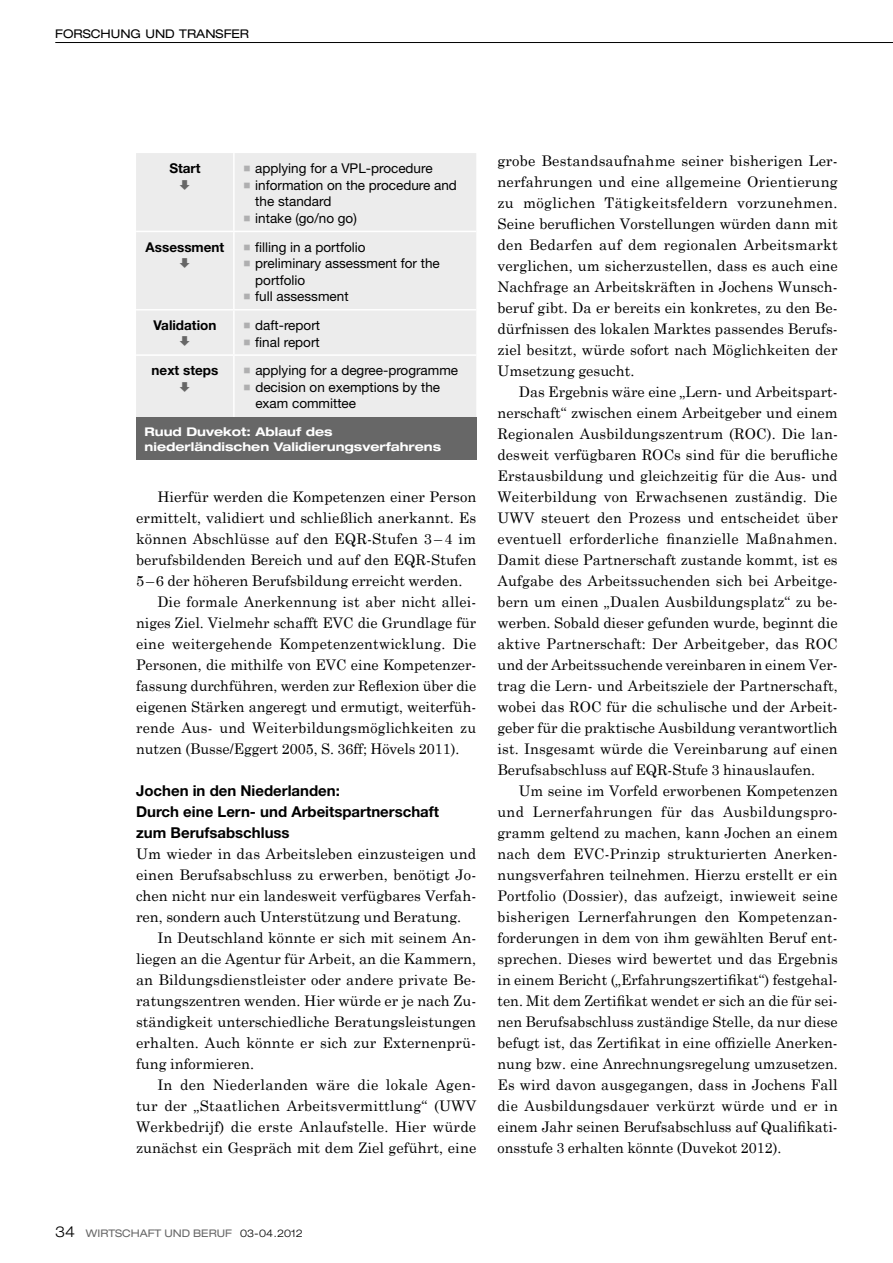
<style>
.page{position:relative;width:893px;height:1263px;background:#fff}
.page>*{position:absolute;margin:0;border:0;box-sizing:border-box;transform-origin:0 0}
.t1{font:700 15px/21px "Helvetica Neue";color:#000}
.t2{font:14.7px/21px "Century Schoolbook";color:#000;text-align:justify}
.t3{font:14.7px "Century Schoolbook";letter-spacing:.02em;color:#000}
.t4{font:13.5px/16.5px "Helvetica Neue";color:#000}
.t5{font:700 13.5px "Helvetica Neue";color:#000}
.t6{font:700 expanded 12px/15px "Helvetica Neue";color:#fff}
.t7{font:expanded 12px "Helvetica Neue";color:#000}
.t8{font:expanded 10.5px "Helvetica Neue";color:#676767}
.s1{font-weight:300;font-size:15px;color:#000}
.s2{font-weight:300;color:#000}
</style>
<div class="page">
<hr style="left:55px;top:42px;width:838px;height:1px;background:#000">
<div style="left:136px;top:153px;width:340px;height:264px;background:#ececec"></div>
<div style="left:136px;top:417px;width:340px;height:42px;background:#676767"></div>
<hr style="left:233px;top:153px;width:2px;height:78px;background:#fff">
<hr style="left:136px;top:231px;width:98px;height:1px;background:#fff">
<hr style="left:234px;top:231px;width:242px;height:1px;background:#fff">
<hr style="left:233px;top:232px;width:2px;height:77px;background:#fff">
<hr style="left:136px;top:309px;width:98px;height:1px;background:#fff">
<hr style="left:234px;top:309px;width:242px;height:1px;background:#fff">
<hr style="left:233px;top:310px;width:2px;height:44px;background:#fff">
<hr style="left:136px;top:354px;width:98px;height:2px;background:#fff">
<hr style="left:234px;top:354px;width:242px;height:2px;background:#fff">
<hr style="left:233px;top:356px;width:2px;height:61px;background:#fff">
<svg style="left:180px;top:180px;width:10px;height:10px"></svg>
<svg style="left:244px;top:166px;width:6px;height:6px"></svg>
<svg style="left:244px;top:182px;width:6px;height:6px"></svg>
<svg style="left:244px;top:215px;width:6px;height:6px"></svg>
<svg style="left:180px;top:258px;width:10px;height:10px"></svg>
<svg style="left:244px;top:244px;width:6px;height:6px"></svg>
<svg style="left:244px;top:261px;width:6px;height:6px"></svg>
<svg style="left:244px;top:294px;width:6px;height:6px"></svg>
<svg style="left:180px;top:336px;width:10px;height:10px"></svg>
<svg style="left:244px;top:323px;width:6px;height:5px"></svg>
<svg style="left:244px;top:339px;width:6px;height:6px"></svg>
<svg style="left:180px;top:382px;width:10px;height:10px"></svg>
<svg style="left:244px;top:368px;width:6px;height:6px"></svg>
<svg style="left:244px;top:384px;width:6px;height:6px"></svg>
<p class="t7" style="left:55px;top:27px;width:195px">FORSCHUNG UND TRANSFER</p>
<p class="t5" style="left:169px;top:160px;width:33px">Start</p>
<p class="t4" style="left:255px;top:160px;width:203px">applying for a VPL-procedure information on the procedure and the standard<br>intake (go/no go)</p>
<p class="t5" style="left:146px;top:238px;width:80px">Assessment</p>
<p class="t4" style="left:255px;top:238px;width:186px">filling in a portfolio<br>preliminary assessment for the portfolio<br>full assessment</p>
<p class="t5" style="left:153px;top:317px;width:64px">Validation</p>
<p class="t4" style="left:255px;top:317px;width:66px">daft-report final report</p>
<p class="t5" style="left:152px;top:362px;width:68px">next steps</p>
<p class="t4" style="left:255px;top:362px;width:204px">applying for a degree-programme decision on exemptions by the exam committee</p>
<p class="t6" style="left:145px;top:424px;width:298px">Ruud Duvekot: Ablauf des niederländischen Validierungsverfahrens</p>
<p class="t2" style="left:157px;top:486px;width:320px">Hierfür werden die Kompetenzen einer Person</p>
<p class="t2" style="left:136px;top:507px;width:342px">ermittelt, validiert und schließlich anerkannt. Es</p>
<p class="t2" style="left:136px;top:528px;width:342px">können Abschlüsse auf den EQR-Stufen 3 – 4 im</p>
<p class="t2" style="left:136px;top:549px;width:342px">berufsbildenden Bereich und auf den EQR-Stufen</p>
<p class="t2" style="left:136px;top:570px;width:328px">5–6 der höheren Berufsbildung erreicht werden.</p>
<p class="t2" style="left:157px;top:591px;width:320px">Die formale Anerkennung ist aber nicht allei-</p>
<p class="t2" style="left:136px;top:612px;width:342px">niges Ziel. Vielmehr schafft EVC die Grundlage für</p>
<p class="t3" style="left:136px;top:634px;width:342px">eine weitergehende Kompetenzentwicklung. Die</p>
<p class="t2" style="left:136px;top:654px;width:342px">Personen, die mithilfe von EVC eine Kompetenzer-</p>
<p class="t2" style="left:136px;top:675px;width:342px">fassung durchführen, werden zur Reflexion über die</p>
<p class="t2" style="left:136px;top:696px;width:342px">eigenen Stärken angeregt und ermutigt, weiterfüh-</p>
<p class="t2" style="left:136px;top:717px;width:342px">rende Aus- und Weiterbildungsmöglichkeiten zu</p>
<p class="t2" style="left:136px;top:738px;width:325px">nutzen (Busse/Eggert 2005, S. 36ff; Hövels 2011).</p>
<p class="t1" style="left:136px;top:780px;width:305px">Jochen in den Niederlanden:<br>Durch eine Lern- und Arbeitspartnerschaft zum Berufsabschluss</p>
<p class="t2" style="left:136px;top:843px;width:342px">Um wieder in das Arbeitsleben einzusteigen und einen Berufsabschluss zu erwerben, benötigt Jo&shy;chen nicht nur ein landesweit verfügbares Verfah&shy;ren, sondern auch Unterstützung und Beratung.</p>
<p class="t2" style="left:136px;top:927px;width:342px;text-indent:21px">In Deutschland könnte er sich mit seinem An&shy;liegen an die Agentur für Arbeit, an die Kammern, an Bildungsdienstleister oder andere private Be&shy;ratungszentren wenden. Hier würde er je nach Zu&shy;ständigkeit unterschiedliche Beratungsleistungen erhalten. Auch könnte er sich zur Externenprü&shy;fung informieren.</p>
<p class="t2" style="left:136px;top:1074px;width:342px;text-indent:21px">In den Niederlanden wäre die lokale Agen&shy;tur der „Staatlichen Arbeitsvermittlung“ (UWV Werkbedrijf) die erste Anlaufstelle. Hier würde zunächst ein Gespräch mit dem Ziel geführt, eine</p>
<p class="t2" style="left:497px;top:150px;width:342px">grobe Bestandsaufnahme seiner bisherigen Ler&shy;nerfahrungen und eine allgemeine Orientierung zu möglichen Tätigkeitsfeldern vorzunehmen.<br>Seine beruflichen Vorstellungen würden dann mit den Bedarfen auf dem regionalen Arbeitsmarkt verglichen, um sicherzustellen, dass es auch eine Nachfrage an Arbeitskräften in Jochens Wunsch&shy;beruf gibt. Da er bereits ein konkretes, zu den Be&shy;dürfnissen des lokalen Marktes passendes Berufs&shy;ziel besitzt, würde sofort nach Möglichkeiten der Umsetzung gesucht.</p>
<p class="t2" style="left:497px;top:381px;width:342px;text-indent:21px">Das Ergebnis wäre eine „Lern- und Arbeitspart&shy;nerschaft“ zwischen einem Arbeitgeber und einem Regionalen Ausbildungszentrum (ROC). Die lan&shy;desweit verfügbaren ROCs sind für die berufliche Erstausbildung und gleichzeitig für die Aus- und Weiterbildung von Erwachsenen zuständig. Die UWV steuert den Prozess und entscheidet über eventuell erforderliche finanzielle Maßnahmen.<br>Damit diese Partnerschaft zustande kommt, ist es Aufgabe des Arbeitssuchenden sich bei Arbeitge&shy;bern um einen „Dualen Ausbildungsplatz“ zu be&shy;werben. Sobald dieser gefunden wurde, beginnt die aktive Partnerschaft: Der Arbeitgeber, das ROC und der Arbeitssuchende vereinbaren in einem Ver&shy;trag die Lern- und Arbeitsziele der Partnerschaft, wobei das ROC für die schulische und der Arbeit&shy;geber für die praktische Ausbildung verantwortlich ist. Insgesamt würde die Vereinbarung auf einen Berufsabschluss auf EQR-Stufe 3 hinauslaufen.</p>
<p class="t2" style="left:497px;top:780px;width:342px;text-indent:21px">Um seine im Vorfeld erworbenen Kompetenzen und Lernerfahrungen für das Ausbildungspro&shy;gramm geltend zu machen, kann Jochen an einem nach dem EVC-Prinzip strukturierten Anerken&shy;nungsverfahren teilnehmen. Hierzu erstellt er ein Portfolio (Dossier), das aufzeigt, inwieweit seine bisherigen Lernerfahrungen den Kompetenzan&shy;forderungen in dem von ihm gewählten Beruf ent&shy;sprechen. Dieses wird bewertet und das Ergebnis in einem Bericht („Erfahrungszertifikat“) festgehal&shy;ten. Mit dem Zertifikat wendet er sich an die für sei&shy;nen Berufsabschluss zuständige Stelle, da nur diese befugt ist, das Zertifikat in eine offizielle Anerken&shy;nung bzw. eine Anrechnungsregelung umzusetzen.<br>Es wird davon ausgegangen, dass in Jochens Fall die Ausbildungsdauer verkürzt würde und er in einem Jahr seinen Berufsabschluss auf Qualifikati&shy;onsstufe 3 erhalten könnte (Duvekot 2012).</p>
<p class="t8" style="left:55px;top:1227px;width:249px"><span class="s1">34</span> WIRTSCHAFT UND BERUF <span class="s2">03-04.2012</span></p>
</div>
